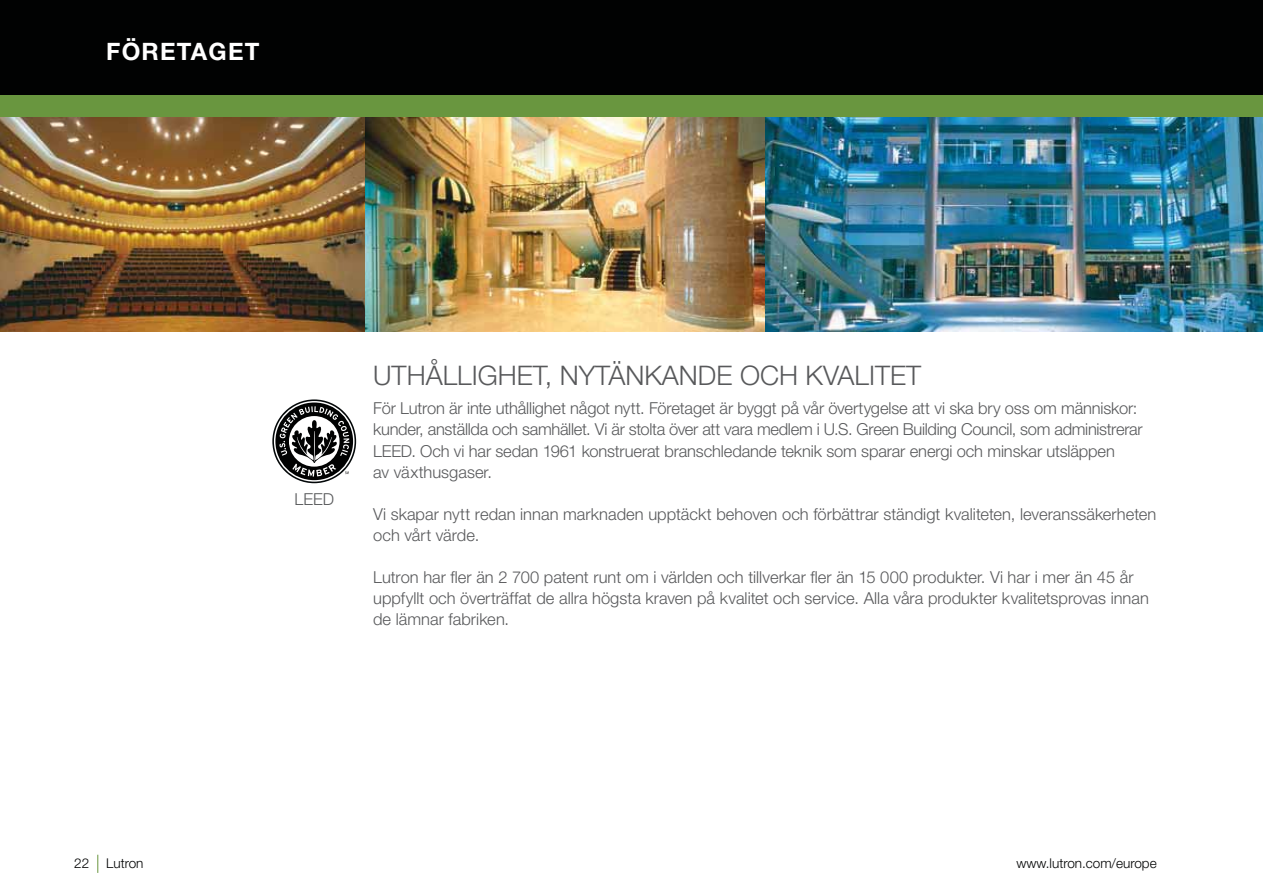
<style>
.page{position:relative;width:1263px;height:893px;background:#fff}
.page>*{position:absolute;margin:0;border:0;box-sizing:border-box;transform-origin:0 0}
.t1{font:300 27px "Helvetica Neue LT Std";color:#58595b}
.t2{font:700 24px "Helvetica Neue LT Std";letter-spacing:.05em;color:#fff}
.t3{font:300 16.5px/21px "Helvetica Neue LT Std";letter-spacing:-.005em;color:#58595b}
.t4{font:300 13.5px "Helvetica Neue LT Std";color:#010202}
</style>
<div class="page">
<svg style="left:97px;top:855px;width:1px;height:18px"></svg>
<img style="left:765px;top:117px;width:498px;height:215px">
<img style="left:365px;top:117px;width:400px;height:215px">
<img style="left:0;top:117px;width:365px;height:215px">
<svg style="left:272px;top:399px;width:84px;height:84px"></svg>
<div style="left:0;top:0;width:1263px;height:96px;background:#010202"></div>
<div style="left:0;top:96px;width:1263px;height:21px;background:#69963f"></div>
<h2 class="t2" style="left:106px;top:43px;width:155px">FÖRETAGET</h2>
<p class="t3" style="left:294px;top:490px;width:41px">LEED</p>
<h1 class="t1" style="left:373px;top:366px;width:549px">UTHÅLLIGHET, NYTÄNKANDE OCH KVALITET</h1>
<p class="t3" style="left:373px;top:400px;width:771px">För Lutron är inte uthållighet något nytt. Företaget är byggt på vår övertygelse att vi ska bry oss om människor: kunder, anställda och samhället. Vi är stolta över att vara medlem i U.S. Green Building Council, som administrerar LEED. Och vi har sedan 1961 konstruerat branschledande teknik som sparar energi och minskar utsläppen<br>av växthusgaser.</p>
<p class="t3" style="left:373px;top:505px;width:785px">Vi skapar nytt redan innan marknaden upptäckt behoven och förbättrar ständigt kvaliteten, leveranssäkerheten och vårt värde.</p>
<p class="t3" style="left:373px;top:568px;width:777px">Lutron har fler än 2 700 patent runt om i världen och tillverkar fler än 15 000 produkter. Vi har i mer än 45 år uppfyllt och överträffat de allra högsta kraven på kvalitet och service. Alla våra produkter kvalitetsprovas innan de lämnar fabriken.</p>
<p class="t4" style="left:74px;top:858px;width:17px">22</p>
<p class="t4" style="left:106px;top:858px;width:39px">Lutron</p>
<p class="t4" style="left:1016px;top:858px;width:142px">www.lutron.com/europe</p>
</div>
